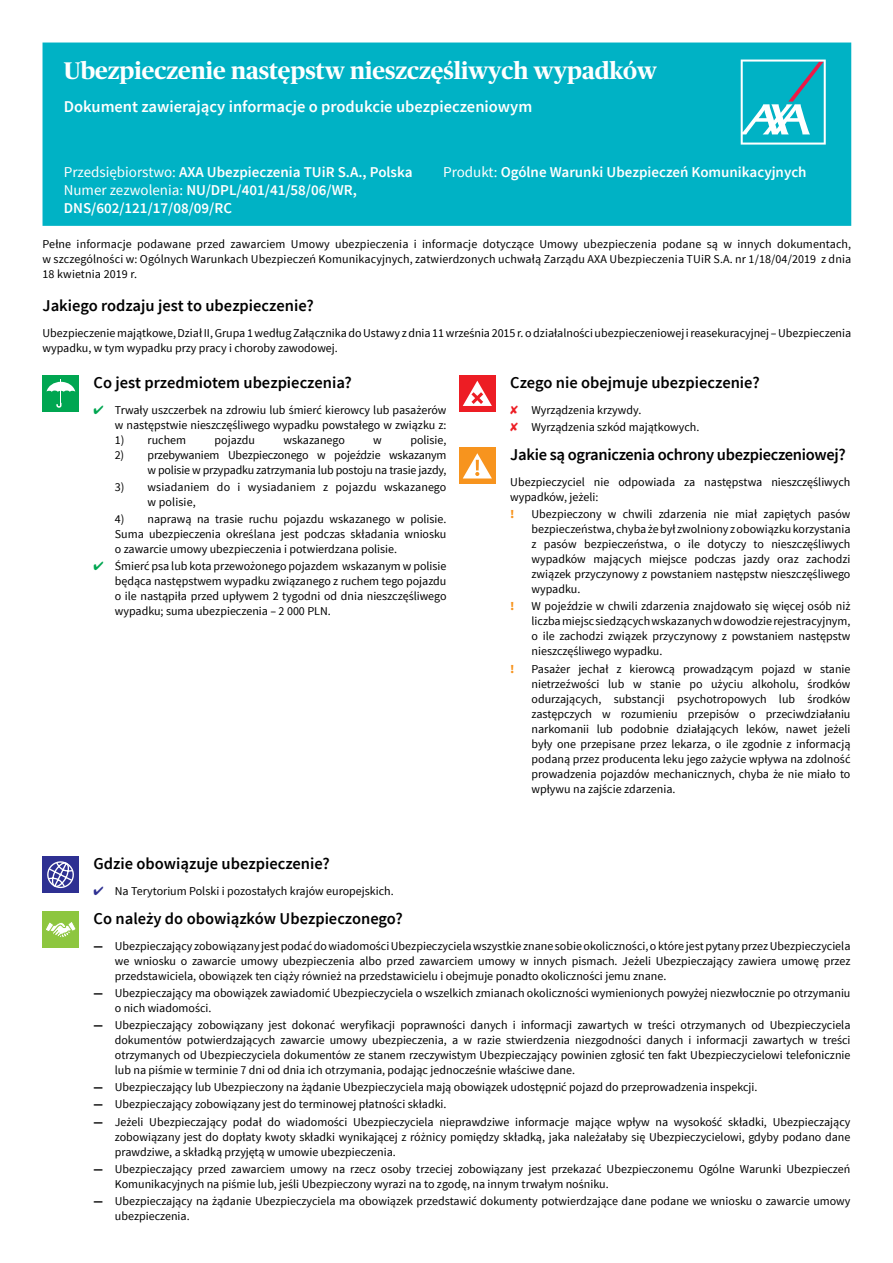
<style>
.page{position:relative;width:893px;height:1263px;background:#fff}
.page>*{position:absolute;margin:0;border:0;box-sizing:border-box;transform-origin:0 0}
.t1{font:700 24px "Publico Headline";color:#fff}
.t2{font:600 16.5px "Source Sans Pro";color:#000}
.t3{font:600 16.5px "Source Sans Pro";color:#fff}
.t4{font:600 16.5px "Source Sans Pro";letter-spacing:-.02em;color:#000}
.t5{font:600 15px/18px "Source Sans Pro";color:#fff}
.t6{font:12px/15px "Source Sans Pro";color:#000;text-align:justify}
.t7{font:900 12px "Source Sans Pro";color:#f7941e}
.s1{font-weight:400}
.s2{color:#00a651}
.s3{color:#ed1d24}
.s4{color:#2e3092}
.s5{font-weight:700}
</style>
<div class="page">
<div style="left:43px;top:43px;width:808px;height:183px;background:#00b2c5"></div>
<svg style="left:741px;top:60px;width:85px;height:85px"></svg>
<div style="left:43px;top:375px;width:36px;height:36px;background:#00a651"></div>
<svg style="left:47px;top:380px;width:28px;height:28px"></svg>
<div style="left:459px;top:375px;width:36px;height:36px;background:#ed1d24"></div>
<svg style="left:463px;top:381px;width:29px;height:25px"></svg>
<div style="left:459px;top:448px;width:36px;height:36px;background:#f7941e"></div>
<svg style="left:463px;top:453px;width:29px;height:25px"></svg>
<div style="left:43px;top:856px;width:36px;height:36px;background:#2e3092"></div>
<svg style="left:47px;top:861px;width:27px;height:28px"></svg>
<div style="left:43px;top:911px;width:36px;height:37px;background:#8dc63f"></div>
<svg style="left:46px;top:922px;width:30px;height:15px"></svg>
<h1 class="t1" style="left:64px;top:53px;width:595px">Ubezpieczenie następstw nieszczęśliwych wypadków</h1>
<h2 class="t3" style="left:64px;top:96px;width:470px">Dokument zawierający informacje o produkcie ubezpieczeniowym</h2>
<p class="t5" style="left:64px;top:164px;width:350px"><span class="s1">Przedsiębiorstwo:</span> AXA Ubezpieczenia TUiR S.A., Polska<br><span class="s1">Numer zezwolenia:</span> NU/DPL/401/41/58/06/WR,<br>DNS/602/121/17/08/09/RC</p>
<p class="t5" style="left:443px;top:164px;width:365px"><span class="s1">Produkt:</span> Ogólne Warunki Ubezpieczeń Komunikacyjnych</p>
<p class="t6" style="left:43px;top:236px;width:810px">Pełne informacje podawane przed zawarciem Umowy ubezpieczenia i informacje dotyczące Umowy ubezpieczenia podane są w innych dokumentach, w szczególności w: Ogólnych Warunkach Ubezpieczeń Komunikacyjnych, zatwierdzonych uchwałą Zarządu AXA Ubezpieczenia TUiR S.A. nr 1/18/04/2019 z dnia 18 kwietnia 2019 r.</p>
<h2 class="t2" style="left:43px;top:295px;width:273px">Jakiego rodzaju jest to ubezpieczenie?</h2>
<p class="t6" style="left:43px;top:326px;width:810px">Ubezpieczenie majątkowe, Dział II, Grupa 1 według Załącznika do Ustawy zdnia 11 września 2015 r. odziałalności ubezpieczeniowej ireasekuracyjnej – Ubezpieczenia wypadku, w tym wypadku przy pracy i choroby zawodowej.</p>
<h2 class="t2" style="left:94px;top:372px;width:260px">Co jest przedmiotem ubezpieczenia?</h2>
<h2 class="t2" style="left:510px;top:372px;width:251px">Czego nie obejmuje ubezpieczenie?</h2>
<p class="t6" style="left:94px;top:402px;width:354px;text-align:right"><span class="s2">✔</span> Trwały uszczerbek na zdrowiu lub śmierć kierowcy lub pasażerów w następstwie nieszczęśliwego wypadku powstałego w związku z:</p>
<p class="t6" style="left:115px;top:432px;width:73px">1) ruchem</p>
<p class="t6" style="left:215px;top:432px;width:42px">pojazdu</p>
<p class="t6" style="left:283px;top:432px;width:63px">wskazanego</p>
<p class="t6" style="left:373px;top:432px;width:10px">w</p>
<p class="t6" style="left:410px;top:432px;width:38px">polisie,</p>
<p class="t6" style="left:115px;top:447px;width:333px;text-align:right">2) przebywaniem Ubezpieczonego w pojeździe wskazanym w polisie w przypadku zatrzymania lub postoju na trasie jazdy,</p>
<p class="t6" style="left:148px;top:479px;width:300px;text-indent:-33px">3) wsiadaniem do i wysiadaniem z pojazdu wskazanego w polisie,</p>
<p class="t6" style="left:115px;top:512px;width:333px">4) naprawą na trasie ruchu pojazdu wskazanego w polisie.<br>Suma ubezpieczenia określana jest podczas składania wniosku o zawarcie umowy ubezpieczenia i potwierdzana polisie.</p>
<p class="t6" style="left:115px;top:559px;width:333px;text-indent:-21px"><span class="s2">✔</span> Śmierć psa lub kota przewożonego pojazdem wskazanym w polisie będąca następstwem wypadku związanego z ruchem tego pojazdu o ile nastąpiła przed upływem 2 tygodni od dnia nieszczęśliwego wypadku; suma ubezpieczenia – 2 000 PLN.</p>
<p class="t6" style="left:510px;top:401px;width:191px;line-height:17.1px"><span class="s3">✘</span> Wyrządzenia krzywdy.<br><span class="s3">✘</span> Wyrządzenia szkód majątkowych.</p>
<h2 class="t4" style="left:510px;top:444px;width:337px">Jakie są ograniczenia ochrony ubezpieczeniowej?</h2>
<p class="t6" style="left:510px;top:475px;width:342px">Ubezpieczyciel nie odpowiada za następstwa nieszczęśliwych wypadków, jeżeli:</p>
<p class="t7" style="left:510px;top:506px;width:6px">!</p>
<p class="t6" style="left:532px;top:507px;width:320px">Ubezpieczony w chwili zdarzenia nie miał zapiętych pasów bezpieczeństwa, chyba że był zwolniony zobowiązku korzystania z pasów bezpieczeństwa, o ile dotyczy to nieszczęśliwych wypadków mających miejsce podczas jazdy oraz zachodzi związek przyczynowy z powstaniem następstw nieszczęśliwego wypadku.</p>
<p class="t7" style="left:510px;top:599px;width:6px">!</p>
<p class="t6" style="left:532px;top:599px;width:320px">W pojeździe w chwili zdarzenia znajdowało się więcej osób niż liczba miejsc siedzących wskazanych wdowodzie rejestracyjnym, o ile zachodzi związek przyczynowy z powstaniem następstw nieszczęśliwego wypadku.</p>
<p class="t7" style="left:510px;top:661px;width:6px">!</p>
<p class="t6" style="left:532px;top:661px;width:320px">Pasażer jechał z kierowcą prowadzącym pojazd w stanie nietrzeźwości lub w stanie po użyciu alkoholu, środków odurzających, substancji psychotropowych lub środków zastępczych w rozumieniu przepisów o przeciwdziałaniu narkomanii lub podobnie działających leków, nawet jeżeli były one przepisane przez lekarza, o ile zgodnie z informacją podaną przez producenta leku jego zażycie wpływa na zdolność prowadzenia pojazdów mechanicznych, chyba że nie miało to wpływu na zajście zdarzenia.</p>
<h2 class="t2" style="left:94px;top:853px;width:238px">Gdzie obowiązuje ubezpieczenie?</h2>
<p class="t6" style="left:94px;top:883px;width:302px"><span class="s4">✔</span> Na Terytorium Polski i pozostałych krajów europejskich.</p>
<h2 class="t2" style="left:94px;top:908px;width:311px">Co należy do obowiązków Ubezpieczonego?</h2>
<p class="t6" style="left:115px;top:939px;width:737px;text-indent:-21px"><span class="s5">—</span> Ubezpieczający zobowiązany jest podać do wiadomości Ubezpieczyciela wszystkie znane sobie okoliczności, októre jest pytany przez Ubezpieczyciela we wniosku o zawarcie umowy ubezpieczenia albo przed zawarciem umowy w innych pismach. Jeżeli Ubezpieczający zawiera umowę przez przedstawiciela, obowiązek ten ciąży również na przedstawicielu i obejmuje ponadto okoliczności jemu znane.</p>
<p class="t6" style="left:115px;top:986px;width:737px;text-indent:-21px"><span class="s5">—</span> Ubezpieczający ma obowiązek zawiadomić Ubezpieczyciela o wszelkich zmianach okoliczności wymienionych powyżej niezwłocznie po otrzymaniu o nich wiadomości.</p>
<p class="t6" style="left:115px;top:1018px;width:737px;text-indent:-21px"><span class="s5">—</span> Ubezpieczający zobowiązany jest dokonać weryfikacji poprawności danych i informacji zawartych w treści otrzymanych od Ubezpieczyciela dokumentów potwierdzających zawarcie umowy ubezpieczenia, a w razie stwierdzenia niezgodności danych i informacji zawartych w treści otrzymanych od Ubezpieczyciela dokumentów ze stanem rzeczywistym Ubezpieczający powinien zgłosić ten fakt Ubezpieczycielowi telefonicznie lub na piśmie w terminie 7 dni od dnia ich otrzymania, podając jednocześnie właściwe dane.</p>
<p class="t6" style="left:94px;top:1080px;width:665px"><span class="s5">—</span> Ubezpieczający lub Ubezpieczony na żądanie Ubezpieczyciela mają obowiązek udostępnić pojazd do przeprowadzenia inspekcji.</p>
<p class="t6" style="left:94px;top:1097px;width:354px"><span class="s5">—</span> Ubezpieczający zobowiązany jest do terminowej płatności składki.</p>
<p class="t6" style="left:115px;top:1114px;width:737px;text-indent:-21px"><span class="s5">—</span> Jeżeli Ubezpieczający podał do wiadomości Ubezpieczyciela nieprawdziwe informacje mające wpływ na wysokość składki, Ubezpieczający zobowiązany jest do dopłaty kwoty składki wynikającej z różnicy pomiędzy składką, jaka należałaby się Ubezpieczycielowi, gdyby podano dane prawdziwe, a składką przyjętą w umowie ubezpieczenia.</p>
<p class="t6" style="left:115px;top:1161px;width:737px;text-indent:-21px"><span class="s5">—</span> Ubezpieczający przed zawarciem umowy na rzecz osoby trzeciej zobowiązany jest przekazać Ubezpieczonemu Ogólne Warunki Ubezpieczeń<br>Komunikacyjnych na piśmie lub, jeśli Ubezpieczony wyrazi na to zgodę, na innym trwałym nośniku.</p>
<p class="t6" style="left:115px;top:1193px;width:737px;text-indent:-21px"><span class="s5">—</span> Ubezpieczający na żądanie Ubezpieczyciela ma obowiązek przedstawić dokumenty potwierdzające dane podane we wniosku o zawarcie umowy ubezpieczenia.</p>
</div>
